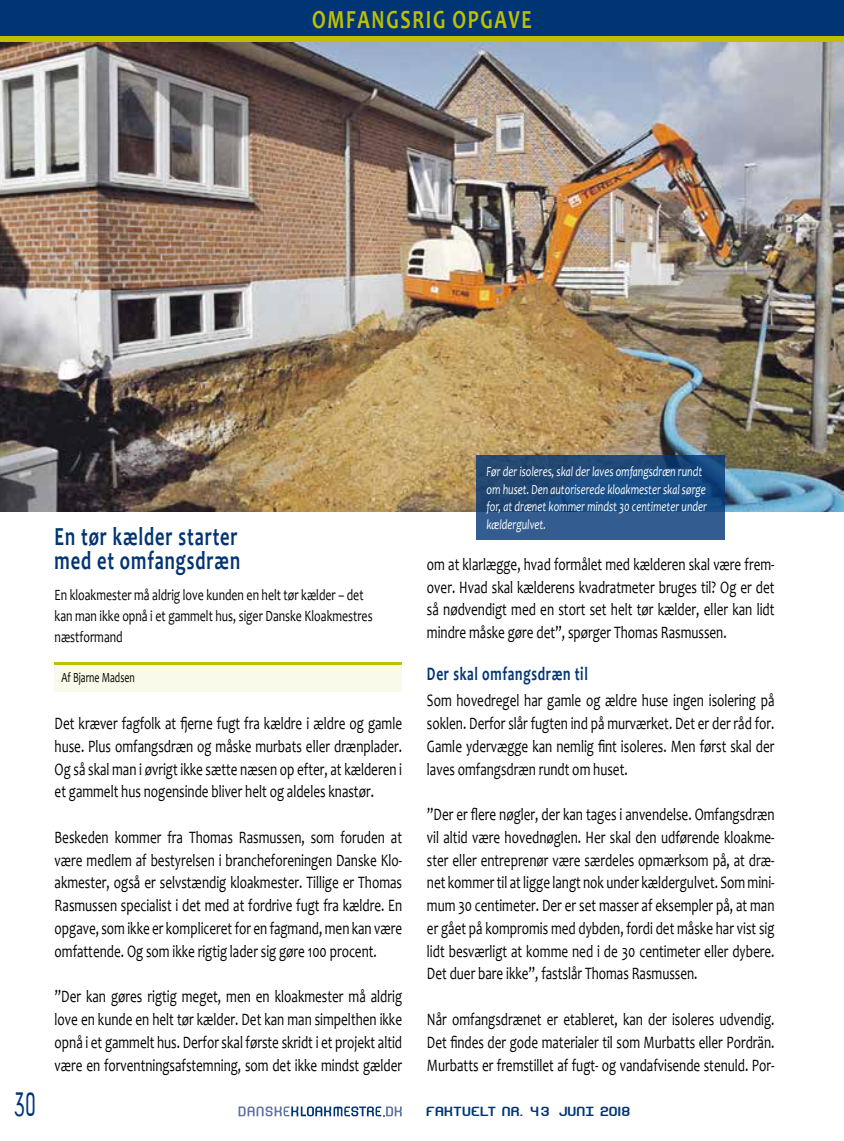
<style>
.page{position:relative;width:844px;height:1141px;background:#fff}
.page>*{position:absolute;margin:0;border:0;box-sizing:border-box;transform-origin:0 0}
.t1{font:800 31.5px "advent";color:#003575;scale:.75 1}
.t2{font:700 26.25px/24.5px "Candara";letter-spacing:.05em;color:#003575;scale:.7 1}
.t3{font:700 26.25px "Candara";letter-spacing:.09em;color:#bfc000;scale:.75 1}
.t4{font:700 19.25px "Candara";letter-spacing:.05em;color:#003575;scale:.7 1}
.t5{font:17.5px/22.8px "Candara";color:#000;text-align:justify;scale:.75 1}
.t6{font:15.75px/21px "Candara";color:#000;scale:.75 1}
.t7{font:italic 14px/17.5px "Candara";color:#fff;scale:.75 1}
.t8{font:14px "Candara";color:#000;scale:.7 1}
.t9{font:12.6px "Hyperion Sunset BRK";letter-spacing:.11em;color:#003575;scale:.7 1}
</style>
<div class="page">
<div style="left:0;top:0;width:843px;height:40px;background:#003575"></div>
<div style="left:0;top:37px;width:843px;height:6px;background:#bfc000"></div>
<svg style="left:238px;top:1106px;width:163px;height:10px"></svg>
<div style="left:55px;top:665px;width:347px;height:27px;background:#fafaeb"></div>
<hr style="left:55px;top:662px;width:347px;height:3px;background:#bfc000">
<img style="left:0;top:43px;width:843px;height:469px">
<svg style="left:476px;top:455px;width:248px;height:84px;background:#234f82"></svg>
<h2 class="t3" style="left:312px;top:3px;width:294px">OMFANGSRIG OPGAVE</h2>
<h1 class="t1" style="left:14px;top:1082px;width:30px">30</h1>
<h2 class="t2" style="left:55px;top:524px;width:266px">En tør kælder starter med et omfangsdræn</h2>
<p class="t6" style="left:55px;top:585px;width:425px">En kloakmester må aldrig love kunden en helt tør kælder – det kan man ikke opnå i et gammelt hus, siger Danske Kloakmestres næstformand</p>
<p class="t8" style="left:62px;top:669px;width:106px">Af Bjarne Madsen</p>
<p class="t5" style="left:55px;top:712px;width:465px">Det kræver fagfolk at fjerne fugt fra kældre i ældre og gamle huse. Plus omfangsdræn og måske murbats eller drænplader.<br>Og så skal man i øvrigt ikke sætte næsen op efter, at kælderen i et gammelt hus nogensinde bliver helt og aldeles knastør.</p>
<p class="t5" style="left:55px;top:826px;width:465px">Beskeden kommer fra Thomas Rasmussen, som foruden at være medlem af bestyrelsen i brancheforeningen Danske Klo&shy;akmester, også er selvstændig kloakmester. Tillige er Thomas Rasmussen specialist i det med at fordrive fugt fra kældre. En opgave, som ikke er kompliceret for en fagmand, men kan være omfattende. Og som ikke rigtig lader sig gøre 100 procent.</p>
<p class="t5" style="left:55px;top:985px;width:465px">”Der kan gøres rigtig meget, men en kloakmester må aldrig love en kunde en helt tør kælder. Det kan man simpelthen ikke opnå i et gammelt hus. Derfor skal første skridt i et projekt altid være en forventningsafstemning, som det ikke mindst gælder</p>
<p class="t7" style="left:486px;top:463px;width:295px">Før der isoleres, skal der laves omfangsdræn rundt om huset. Den autoriserede kloakmester skal sørge for, at drænet kommer mindst 30 centimeter under kældergulvet.</p>
<p class="t5" style="left:427px;top:553px;width:464px">om at klarlægge, hvad formålet med kælderen skal være frem&shy;over. Hvad skal kælderens kvadratmeter bruges til? Og er det så nødvendigt med en stort set helt tør kælder, eller kan lidt mindre måske gøre det”, spørger Thomas Rasmussen.</p>
<p class="t4" style="left:427px;top:662px;width:231px">Der skal omfangsdræn til</p>
<p class="t5" style="left:427px;top:689px;width:465px">Som hovedregel har gamle og ældre huse ingen isolering på soklen. Derfor slår fugten ind på murværket. Det er der råd for.<br>Gamle ydervægge kan nemlig fint isoleres. Men først skal der laves omfangsdræn rundt om huset.</p>
<p class="t5" style="left:427px;top:803px;width:465px">”Der er flere nøgler, der kan tages i anvendelse. Omfangsdræn vil altid være hovednøglen. Her skal den udførende kloakme&shy;ster eller entreprenør være særdeles opmærksom på, at dræ&shy;net kommer til at ligge langt nok under kældergulvet. Som mini&shy;mum 30 centimeter. Der er set masser af eksempler på, at man er gået på kompromis med dybden, fordi det måske har vist sig lidt besværligt at komme ned i de 30 centimeter eller dybere.<br>Det duer bare ikke”, fastslår Thomas Rasmussen.</p>
<p class="t5" style="left:427px;top:1008px;width:465px">Når omfangsdrænet er etableret, kan der isoleres udvendig.<br>Det findes der gode materialer til som Murbatts eller Pordrän.<br>Murbatts er fremstillet af fugt- og vandafvisende stenuld. Por-</p>
<p class="t9" style="left:427px;top:1106px;width:291px">FAKTUELT NR. 4 3 JUNI 2018</p>
</div>
